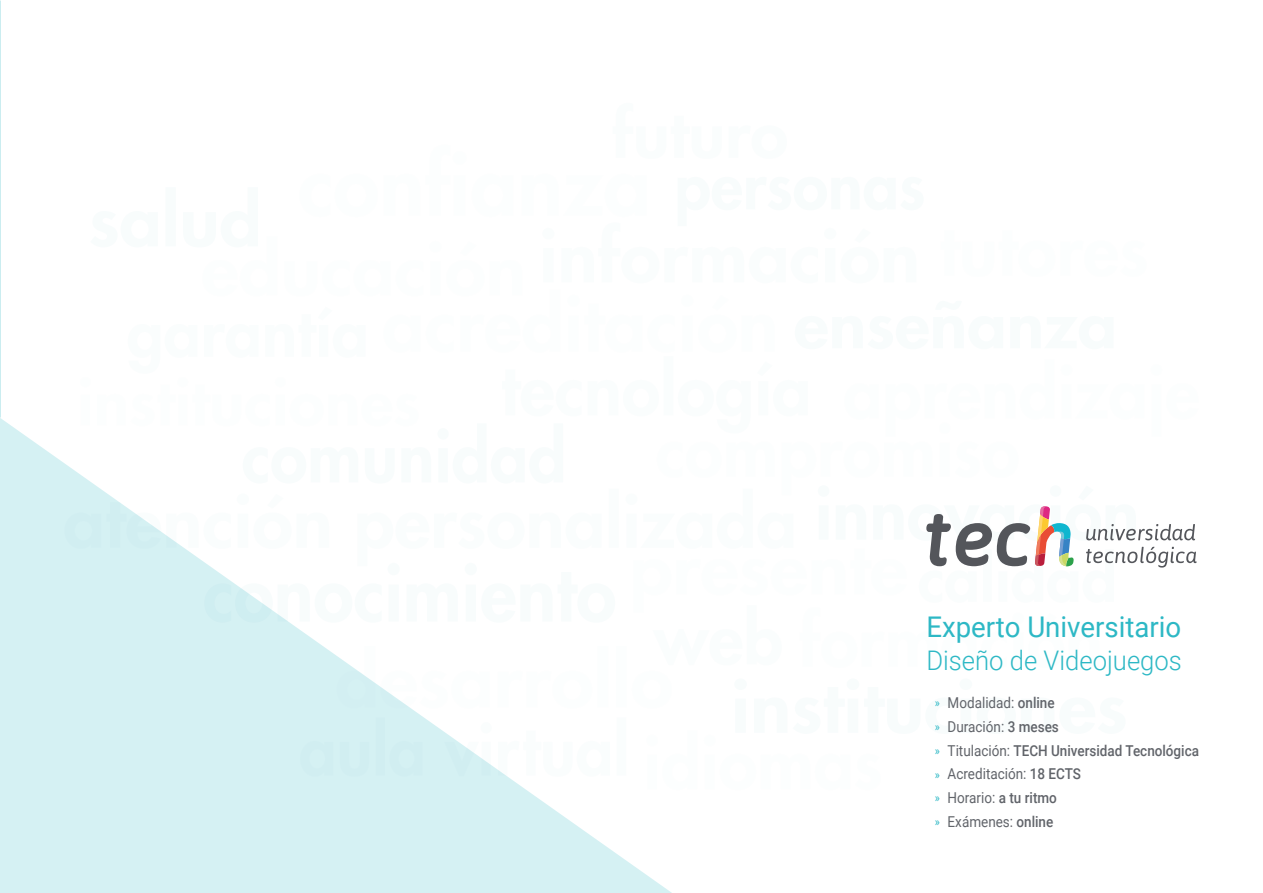
<style>
.page{position:relative;width:1263px;height:893px;background:#fff}
.page>*{position:absolute;margin:0;border:0;box-sizing:border-box;transform-origin:0 0}
.t1{font:28.5px "Roboto";color:#2db8c5}
.t2{font:300 27px "Roboto";color:#2db8c5;scale:.95 1}
.t3{font:15px/23.7px "Roboto";color:#61646a;scale:.9 1}
.s1{font-size:12px;color:#2db8c5}
.s2{font-weight:500}
</style>
<div class="page">
<svg style="left:0;top:418px;width:672px;height:475px;fill:#d5f1f3"></svg>
<svg style="left:64px;top:418px;width:1133px;height:372px"></svg>
<h1 class="t1" style="left:926px;top:607px;width:256px">Experto Universitario</h1>
<h2 class="t2" style="left:926px;top:641px;width:270px">Diseño de Videojuegos</h2>
<p class="t3" style="left:935px;top:690px;width:295px"><span class="s1">»</span> Modalidad: <span class="s2">online<br></span><span class="s1">»</span> Duración: <span class="s2">3 meses<br></span><span class="s1">»</span> Titulación: <span class="s2">TECH Universidad Tecnológica </span><span class="s1">»</span> Acreditación: <span class="s2">18 ECTS<br></span><span class="s1">»</span> Horario: <span class="s2">a tu ritmo<br></span><span class="s1">»</span> Exámenes: <span class="s2">online</span></p>
</div>
